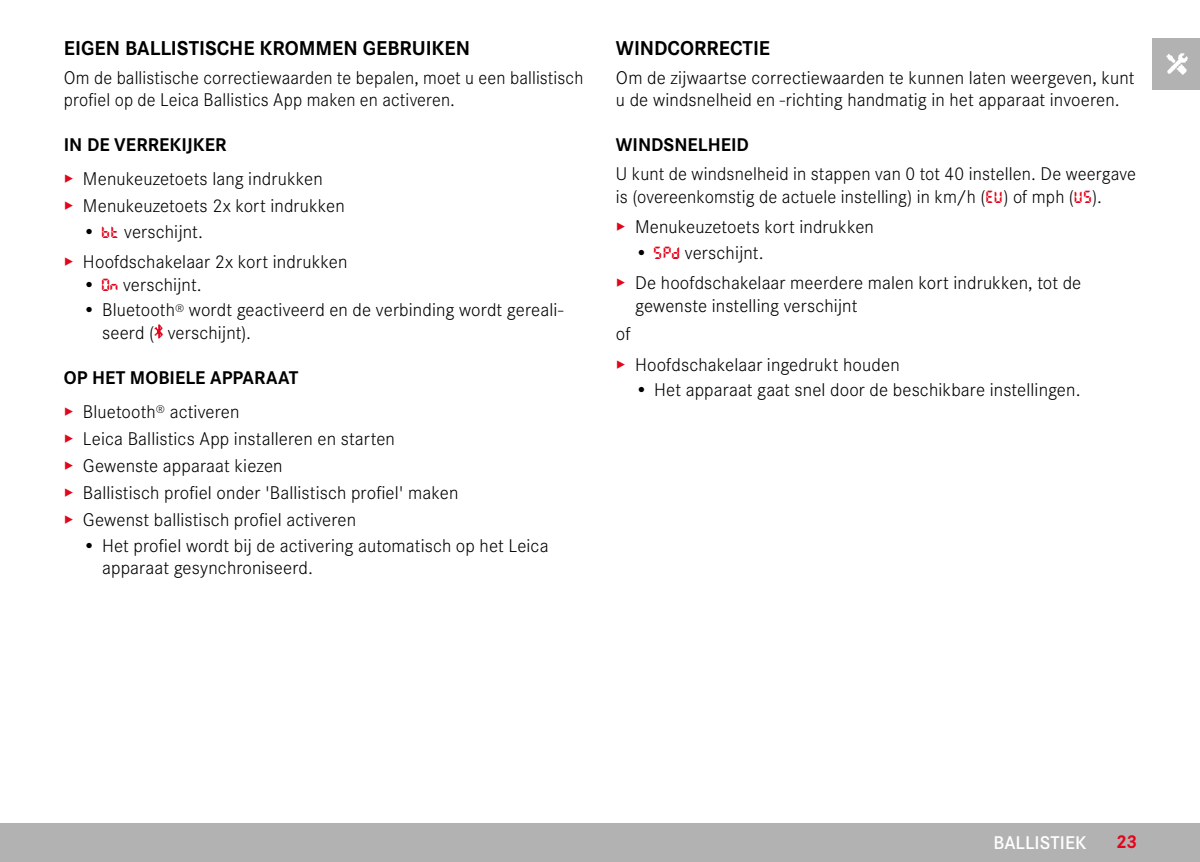
<style>
.page{position:relative;width:1200px;height:862px;background:#fff}
.page>*{position:absolute;margin:0;border:0;box-sizing:border-box;transform-origin:0 0}
.t1{font:700 20.7px "Corporate S";color:#000}
.t2{font:300 19.12px/22.3px "Corporate S";letter-spacing:.005em;color:#000}
.t3{font:700 19.12px/33.5px "Corporate S";color:#000}
.t4{font:600 19.12px "Corporate S";letter-spacing:.005em;color:#fff}
.t5{font:700 19.12px "Corporate S";color:#e3051b}
.s1{font-weight:700}
.s2{color:#e3051b}
.s3{font-family:"Digital Dismay";font-weight:400;font-size:18px;color:#e3051b}
.s4{font-weight:300;color:#e3051b}
.s5{font-weight:300}
</style>
<div class="page">
<div style="left:1151px;top:38px;width:48px;height:51px;background:#b3b2b2"></div>
<img style="left:1166px;top:53px;width:22px;height:21px">
<div style="left:0;top:823px;width:1199px;height:38px;background:#b3b2b2"></div>
<img style="left:154px;top:324px;width:9px;height:14px">
<p class="t1" style="left:64px;top:32px;width:408px">EIGEN BALLISTISCHE KROMMEN GEBRUIKEN</p>
<p class="t2" style="left:64px;top:65px;width:521px">Om de ballistische correctiewaarden te bepalen, moet u een ballistisch profiel op de Leica Ballistics App maken en activeren.</p>
<p class="t2" style="left:64px;top:127px;width:260px;line-height:33.5px"><span class="s1">IN DE VERREKIJKER<br></span><span class="s2">▸</span> Menukeuzetoets lang indrukken</p>
<p class="t2" style="left:64px;top:193px;width:282px"><span class="s2">▸</span> Menukeuzetoets 2x kort indrukken</p>
<p class="t2" style="left:64px;top:215px;width:285px;line-height:30.4px;text-indent:19px">• <span class="s3">BT</span> verschijnt.<br><span class="s2">▸</span> Hoofdschakelaar 2x kort indrukken</p>
<p class="t2" style="left:83px;top:272px;width:120px">• <span class="s3">ON</span> verschijnt.</p>
<p class="t2" style="left:102px;top:297px;width:462px;text-indent:-19px">• Bluetooth<sup>®</sup> wordt geactiveerd en de verbinding wordt gereali&shy;seerd ( verschijnt).</p>
<p class="t3" style="left:64px;top:359px;width:236px">OP HET MOBIELE APPARAAT <span class="s4">▸</span> <span class="s5">Bluetooth</span><sup>®</sup> <span class="s5">activeren</span></p>
<p class="t2" style="left:64px;top:423px;width:396px;line-height:27.2px"><span class="s2">▸</span> Leica Ballistics App installeren en starten<br><span class="s2">▸</span> Gewenste apparaat kiezen<br><span class="s2">▸</span> Ballistisch profiel onder 'Ballistisch profiel' maken <span class="s2">▸</span> Gewenst ballistisch profiel activeren</p>
<p class="t2" style="left:102px;top:533px;width:448px;text-indent:-19px">• Het profiel wordt bij de activering automatisch op het Leica apparaat gesynchroniseerd.</p>
<p class="t1" style="left:615px;top:32px;width:155px">WINDCORRECTIE</p>
<p class="t2" style="left:615px;top:65px;width:520px">Om de zijwaartse correctiewaarden te kunnen laten weergeven, kunt u de windsnelheid en -richting handmatig in het apparaat invoeren.</p>
<p class="t3" style="left:615px;top:126px;width:134px">WINDSNELHEID</p>
<p class="t2" style="left:615px;top:161px;width:521px">U kunt de windsnelheid in stappen van 0 tot 40 instellen. De weergave is (overeenkomstig de actuele instelling) in km/h (<span class="s3">EU</span>) of mph (<span class="s3">US</span>).</p>
<p class="t2" style="left:615px;top:214px;width:259px"><span class="s2">▸</span> Menukeuzetoets kort indrukken</p>
<p class="t2" style="left:615px;top:236px;width:467px;line-height:30.4px;text-indent:19px">• <span class="s3">SPD</span> verschijnt.<br><span class="s2">▸</span> De hoofdschakelaar meerdere malen kort indrukken, tot de</p>
<p class="t2" style="left:635px;top:293px;width:224px">gewenste instelling verschijnt</p>
<p class="t2" style="left:615px;top:317px;width:285px;line-height:30.4px">of<br><span class="s2">▸</span> Hoofdschakelaar ingedrukt houden</p>
<p class="t2" style="left:635px;top:377px;width:447px">• Het apparaat gaat snel door de beschikbare instellingen.</p>
<p class="t4" style="left:993px;top:827px;width:94px">BALLISTIEK</p>
<p class="t5" style="left:1115px;top:826px;width:23px">23</p>
</div>
